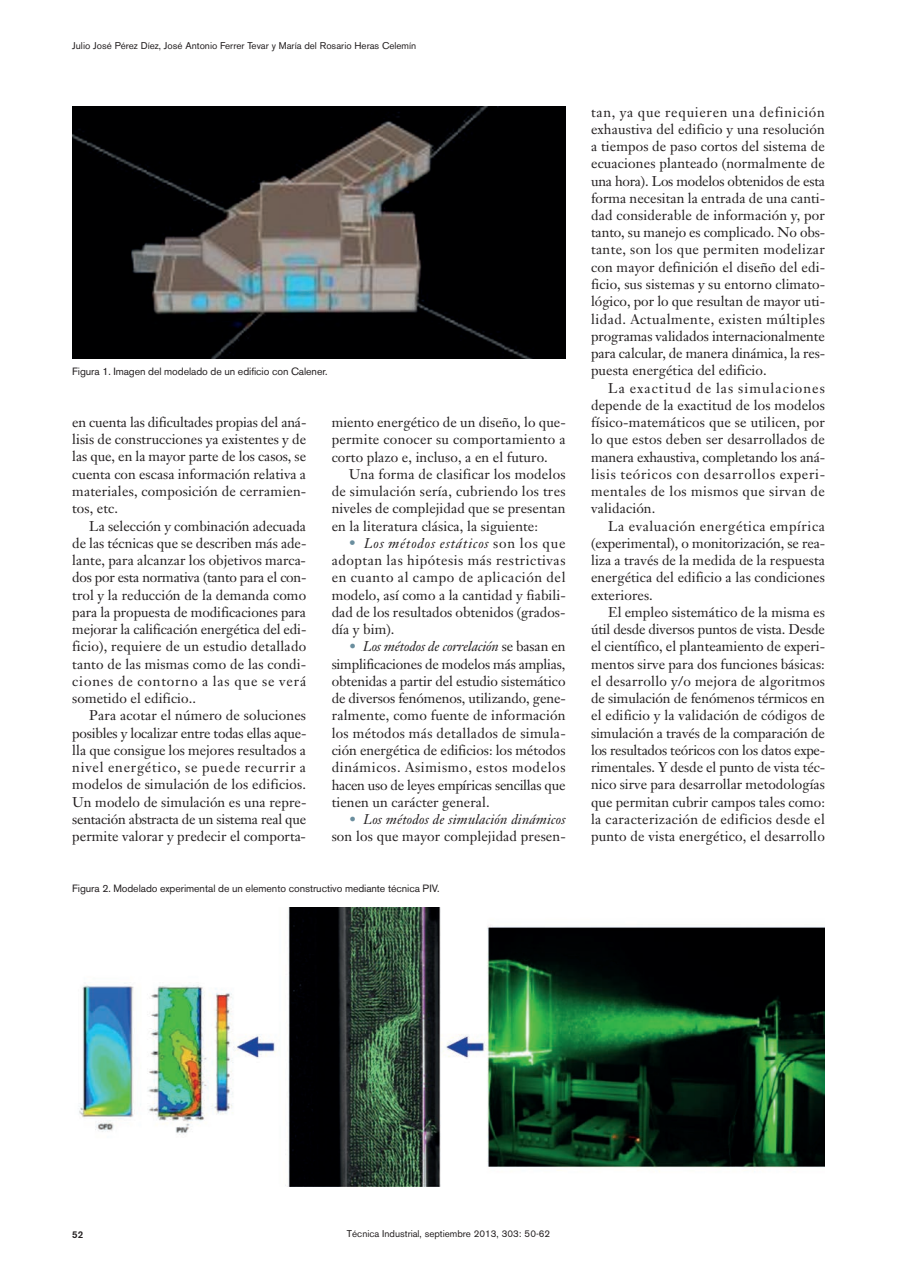
<style>
.page{position:relative;width:910px;height:1280px;background:#fff}
.page>*{position:absolute;margin:0;border:0;box-sizing:border-box;transform-origin:0 0}
.t1{font:13.95px/17.2px "Janson Text";letter-spacing:.005em;color:#231f20;text-align:justify}
.t2{font:10.5px "Akzidenz Grotesk BE";letter-spacing:-.005em;color:#231f20}
.t3{font:9.75px "Akzidenz Grotesk BE";color:#231f20}
.t4{font:500 9.75px "Akzidenz Grotesk BE";color:#231f20}
.s1{color:#6a8e9e}
.s2{font-style:italic}
.s3{font-style:italic;color:#6a8e9e}
</style>
<div class="page">
<img style="left:72px;top:106px;width:494px;height:252px">
<img style="left:79px;top:907px;width:746px;height:279px">
<p class="t3" style="left:72px;top:43px;width:345px">Julio José Pérez Díez, José Antonio Ferrer Tevar y María del Rosario Heras Celemín</p>
<p class="t2" style="left:72px;top:368px;width:257px">Figura 1. Imagen del modelado de un edificio con Calener.</p>
<p class="t1" style="left:72px;top:415px;width:236px">en cuenta las dificultades propias del aná&shy;lisis de construcciones ya existentes y de las que, en la mayor parte de los casos, se cuenta con escasa información relativa a materiales, composición de cerramien&shy;tos, etc.</p>
<p class="t1" style="left:72px;top:518px;width:236px;text-indent:17px">La selección y combinación adecuada de las técnicas que se describen más ade&shy;lante, para alcanzar los objetivos marca&shy;dos por esta normativa (tanto para el con&shy;trol y la reducción de la demanda como para la propuesta de modificaciones para mejorar la calificación energética del edi&shy;ficio), requiere de un estudio detallado tanto de las mismas como de las condi&shy;ciones de contorno a las que se verá sometido el edificio..</p>
<p class="t1" style="left:72px;top:708px;width:236px;text-indent:17px">Para acotar el número de soluciones posibles y localizar entre todas ellas aque&shy;lla que consigue los mejores resultados a nivel energético, se puede recurrir a modelos de simulación de los edificios.<br>Un modelo de simulación es una repre&shy;sentación abstracta de un sistema real que permite valorar y predecir el comporta-</p>
<p class="t1" style="left:332px;top:415px;width:236px">miento energético de un diseño, lo que&shy;permite conocer su comportamiento a corto plazo e, incluso, a en el futuro.</p>
<p class="t1" style="left:332px;top:467px;width:235px;text-indent:17px">Una forma de clasificar los modelos de simulación sería, cubriendo los tres niveles de complejidad que se presentan en la literatura clásica, la siguiente:</p>
<p class="t1" style="left:332px;top:536px;width:236px;text-indent:17px"><span class="s1">•</span> <span class="s2">Los métodos estáticos</span> son los que adoptan las hipótesis más restrictivas en cuanto al campo de aplicación del modelo, así como a la cantidad y fiabili&shy;dad de los resultados obtenidos (grados&shy;día y bim).</p>
<p class="t1" style="left:332px;top:639px;width:236px;text-indent:17px"><span class="s3">•</span> <span class="s2">Los métodos de correlación</span> se basan en simplificaciones de modelos más amplias, obtenidas a partir del estudio sistemático de diversos fenómenos, utilizando, gene&shy;ralmente, como fuente de información los métodos más detallados de simula&shy;ción energética de edificios: los métodos dinámicos. Asimismo, estos modelos hacen uso de leyes empíricas sencillas que tienen un carácter general.</p>
<p class="t1" style="left:332px;top:812px;width:236px;text-align:right"><span class="s3">•</span> <span class="s2">Los métodos de simulación dinámicos </span>son los que mayor complejidad presen-</p>
<p class="t2" style="left:72px;top:885px;width:369px">Figura 2. Modelado experimental de un elemento constructivo mediante técnica PIV.</p>
<p class="t1" style="left:591px;top:105px;width:236px">tan, ya que requieren una definición exhaustiva del edificio y una resolución a tiempos de paso cortos del sistema de ecuaciones planteado (normalmente de una hora). Los modelos obtenidos de esta forma necesitan la entrada de una canti&shy;dad considerable de información y, por tanto, su manejo es complicado. No obs&shy;tante, son los que permiten modelizar con mayor definición el diseño del edi&shy;ficio, sus sistemas y su entorno climato&shy;lógico, por lo que resultan de mayor uti&shy;lidad. Actualmente, existen múltiples programas validados internacionalmente para calcular, de manera dinámica, la res&shy;puesta energética del edificio.</p>
<p class="t1" style="left:591px;top:380px;width:236px;text-indent:17px">La exactitud de las simulaciones depende de la exactitud de los modelos físico-matemáticos que se utilicen, por lo que estos deben ser desarrollados de manera exhaustiva, completando los aná&shy;lisis teóricos con desarrollos experi&shy;mentales de los mismos que sirvan de validación.</p>
<p class="t1" style="left:591px;top:518px;width:236px;text-indent:17px">La evaluación energética empírica (experimental), o monitorización, se rea&shy;liza a través de la medida de la respuesta energética del edificio a las condiciones exteriores.</p>
<p class="t1" style="left:591px;top:605px;width:236px;text-indent:17px">El empleo sistemático de la misma es útil desde diversos puntos de vista. Desde el científico, el planteamiento de experi&shy;mentos sirve para dos funciones básicas: el desarrollo y/o mejora de algoritmos de simulación de fenómenos térmicos en el edificio y la validación de códigos de simulación a través de la comparación de los resultados teóricos con los datos expe&shy;rimentales. Y desde el punto de vista téc&shy;nico sirve para desarrollar metodologías que permitan cubrir campos tales como: la caracterización de edificios desde el punto de vista energético, el desarrollo</p>
<p class="t4" style="left:72px;top:1231px;width:12px">52</p>
<p class="t3" style="left:347px;top:1230px;width:205px">Técnica Industrial, septiembre 2013, 303: 50-62</p>
</div>
